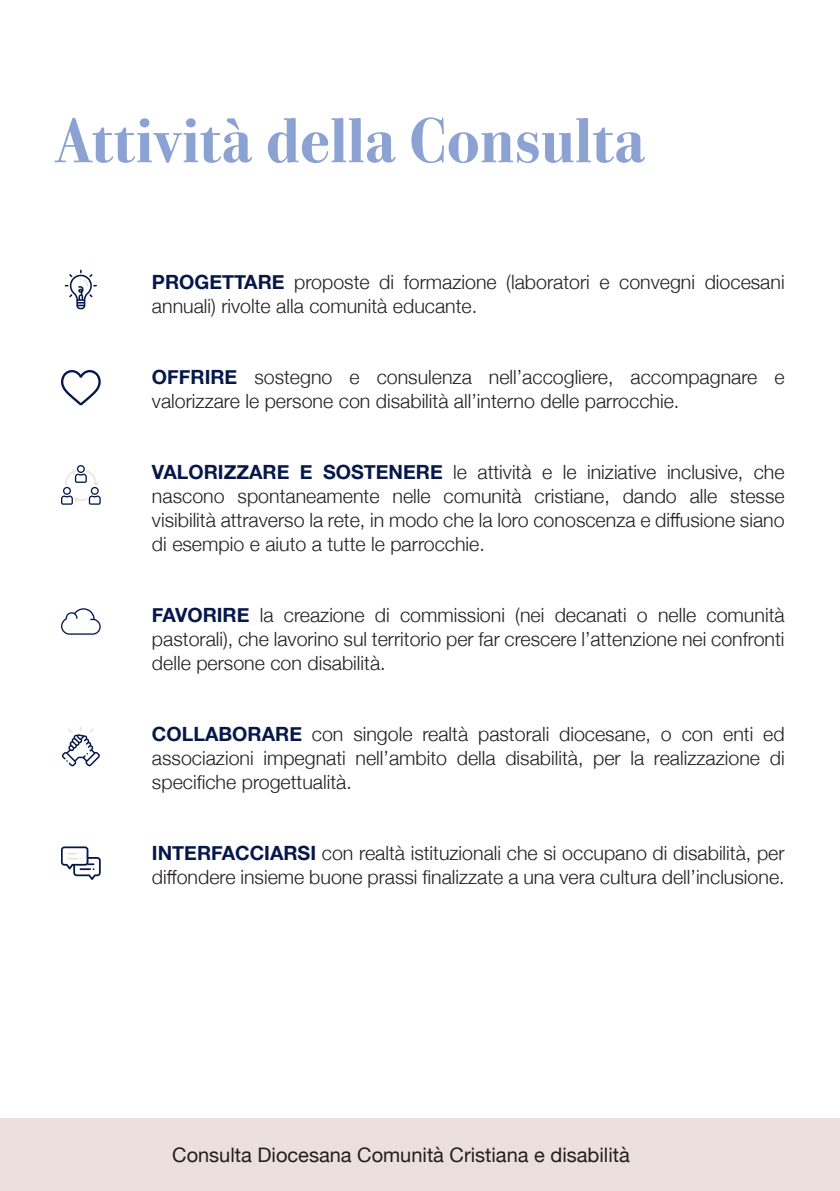
<style>
.page{position:relative;width:840px;height:1191px;background:#fff}
.page>*{position:absolute;margin:0;border:0;box-sizing:border-box;transform-origin:0 0}
.t1{font:60px "Parmigiano Text Pro Bld";color:#8ca2d2}
.t2{font:20px "Helvetica Neue";color:#231f20}
.t3{font:300 19.6px/23.8px "Helvetica Neue";color:#231f20}
.s1{font-weight:700;color:#06184a}
</style>
<div class="page">
<svg style="left:62px;top:727px;width:38px;height:39px"></svg>
<svg style="left:61px;top:370px;width:40px;height:35px"></svg>
<svg style="left:65px;top:270px;width:32px;height:39px"></svg>
<svg style="left:61px;top:465px;width:40px;height:40px"></svg>
<svg style="left:61px;top:608px;width:40px;height:26px"></svg>
<svg style="left:61px;top:846px;width:40px;height:34px"></svg>
<div style="left:0;top:1119px;width:839px;height:72px;background:#ebe0db"></div>
<p class="t1" style="left:56px;top:94px;width:590px">Attività della Consulta</p>
<p class="t3" style="left:152px;top:268px;width:633px"><span class="s1">PROGETTARE</span> proposte di formazione (laboratori e convegni diocesani annuali) rivolte alla comunità educante.</p>
<p class="t3" style="left:152px;top:364px;width:633px"><span class="s1">OFFRIRE</span> sostegno e consulenza nell’accogliere, accompagnare e valorizzare le persone con disabilità all’interno delle parrocchie.</p>
<p class="t3" style="left:152px;top:459px;width:634px;text-align:justify"><span class="s1">VALORIZZARE E SOSTENERE</span> le attività e le iniziative inclusive, che nascono spontaneamente nelle comunità cristiane, dando alle stesse visibilità attraverso la rete, in modo che la loro conoscenza e diffusione siano di esempio e aiuto a tutte le parrocchie.</p>
<p class="t3" style="left:152px;top:601px;width:633px;text-align:justify"><span class="s1">FAVORIRE</span> la creazione di commissioni (nei decanati o nelle comunità pastorali), che lavorino sul territorio per far crescere l’attenzione nei confronti delle persone con disabilità.</p>
<p class="t3" style="left:152px;top:720px;width:633px;text-align:justify"><span class="s1">COLLABORARE</span> con singole realtà pastorali diocesane, o con enti ed associazioni impegnati nell’ambito della disabilità, per la realizzazione di specifiche progettualità.</p>
<p class="t3" style="left:152px;top:839px;width:633px"><span class="s1">INTERFACCIARSI</span> con realtà istituzionali che si occupano di disabilità, per diffondere insieme buone prassi finalizzate a una vera cultura dell’inclusione.</p>
<p class="t2" style="left:172px;top:1140px;width:459px">Consulta Diocesana Comunità Cristiana e disabilità</p>
</div>
